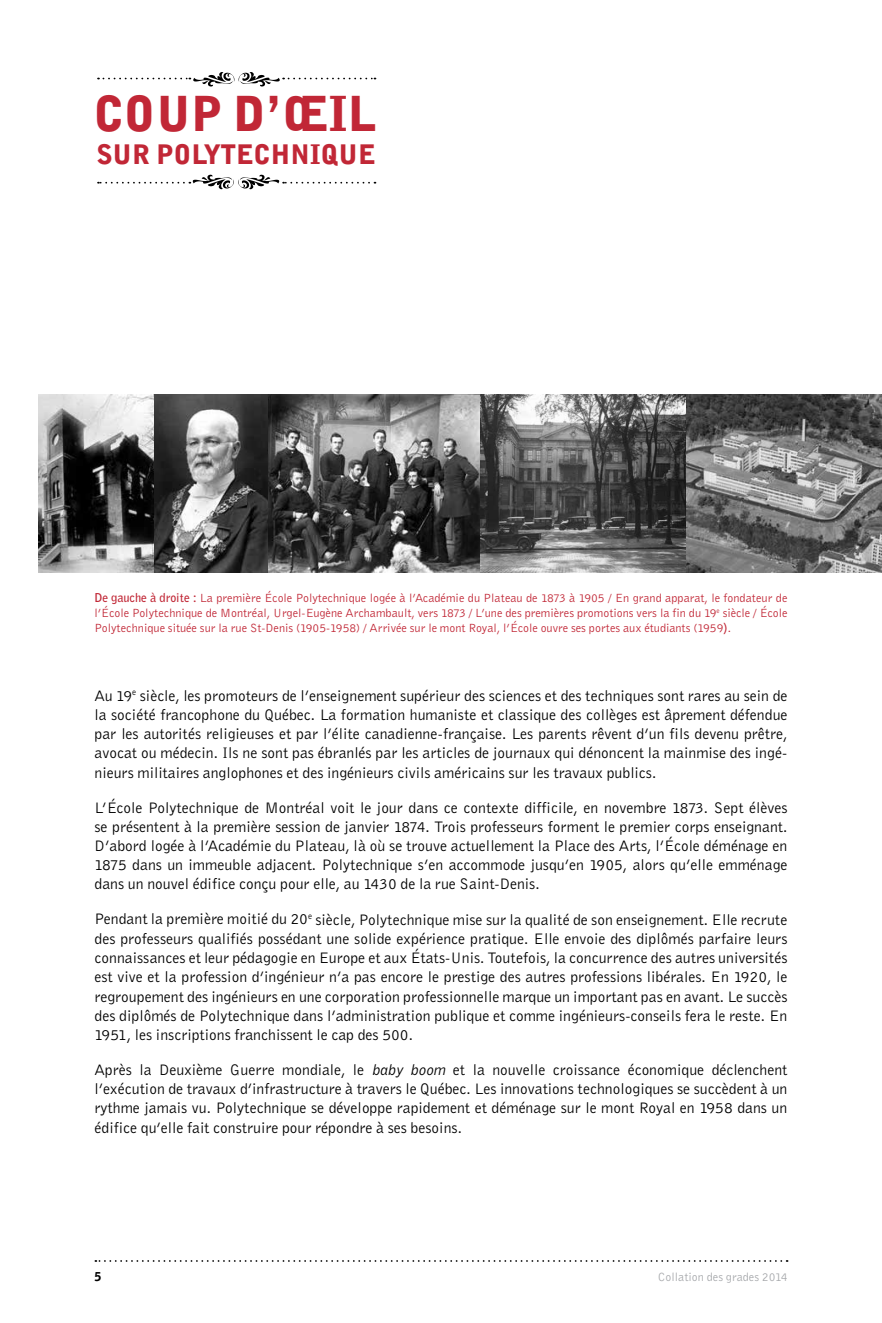
<style>
.page{position:relative;width:882px;height:1323px;background:#fff}
.page>*{position:absolute;margin:0;border:0;box-sizing:border-box;transform-origin:0 0}
.t1{font:900 48.12px "Bell Gothic";letter-spacing:.01em;color:#c12736}
.t2{font:900 26.95px "Bell Gothic";letter-spacing:.01em;color:#c12736}
.t3{font:15.75px/19.2px "Bell Gothic";color:#000;text-align:justify}
.t4{font:12.25px/14.7px "Bell Gothic";color:#c12736;text-align:justify}
.t5{font:12.25px "Bell Gothic";color:#a7a9ac}
.t6{font:900 12.25px "Bell Gothic";color:#000}
.s1{font-weight:700}
.s2{font-style:italic}
</style>
<div class="page">
<svg style="left:95px;top:1260px;width:686px;height:2px"></svg>
<img style="left:686px;top:394px;width:196px;height:179px">
<img style="left:480px;top:394px;width:206px;height:179px">
<img style="left:268px;top:394px;width:212px;height:179px">
<img style="left:38px;top:394px;width:230px;height:179px">
<svg style="left:98px;top:175px;width:277px;height:14px"></svg>
<svg style="left:98px;top:72px;width:278px;height:15px"></svg>
<h1 class="t1" style="left:93px;top:83px;width:284px">COUP D’ŒIL</h1>
<h2 class="t2" style="left:96px;top:136px;width:282px">SUR POLYTEC HNIQUE</h2>
<p class="t4" style="left:94px;top:591px;width:695px"><span class="s1">De gauche à droite :</span> La première École Polytechnique logée à l’Académie du Plateau de 1873 à 1905 / En grand apparat, le fondateur de l’École Polytechnique de Montréal, Urgel-Eugène Archambault, vers 1873 / L’une des premières promotions vers la fin du 19<sup>e</sup> siècle / École Polytechnique située sur la rue St-Denis (1905-1958) / Arrivée sur le mont Royal, l’École ouvre ses portes aux étudiants (1959<span class="s1">)</span>.</p>
<p class="t3" style="left:94px;top:685px;width:695px">Au 19<sup>e</sup> siècle, les promoteurs de l’enseignement supérieur des sciences et des techniques sont rares au sein de la société francophone du Québec. La formation humaniste et classique des collèges est âprement défendue par les autorités religieuses et par l’élite canadienne-française. Les parents rêvent d’un fils devenu prêtre, avocat ou médecin. Ils ne sont pas ébranlés par les articles de journaux qui dénoncent la mainmise des ingé&shy;nieurs militaires anglophones et des ingénieurs civils américains sur les travaux publics.</p>
<p class="t3" style="left:95px;top:797px;width:695px">L’École Polytechnique de Montréal voit le jour dans ce contexte difficile, en novembre 1873. Sept élèves se présentent à la première session de janvier 1874. Trois professeurs forment le premier corps enseignant.<br>D’abord logée à l’Académie du Plateau, là où se trouve actuellement la Place des Arts, l’École déménage en 1875 dans un immeuble adjacent. Polytechnique s’en accommode jusqu’en 1905, alors qu’elle emménage dans un nouvel édifice conçu pour elle, au 1430 de la rue Saint-Denis.</p>
<p class="t3" style="left:94px;top:909px;width:695px">Pendant la première moitié du 20<sup>e</sup> siècle, Polytechnique mise sur la qualité de son enseignement. Elle recrute des professeurs qualifiés possédant une solide expérience pratique. Elle envoie des diplômés parfaire leurs connaissances et leur pédagogie en Europe et aux États-Unis. Toutefois, la concurrence des autres universités est vive et la profession d’ingénieur n’a pas encore le prestige des autres professions libérales. En 1920, le regroupement des ingénieurs en une corporation professionnelle marque un important pas en avant. Le succès des diplômés de Polytechnique dans l’administration publique et comme ingénieurs-conseils fera le reste. En 1951, les inscriptions franchissent le cap des 500.</p>
<p class="t3" style="left:94px;top:1060px;width:695px">Après la Deuxième Guerre mondiale, le <span class="s2">baby boom</span> et la nouvelle croissance économique déclenchent l’exécution de travaux d’infrastructure à travers le Québec. Les innovations technologiques se succèdent à un rythme jamais vu. Polytechnique se développe rapidement et déménage sur le mont Royal en 1958 dans un édifice qu’elle fait construire pour répondre à ses besoins.</p>
<p class="t6" style="left:94px;top:1269px;width:8px">5</p>
<p class="t5" style="left:658px;top:1269px;width:131px">Collation des grades 2014</p>
</div>
